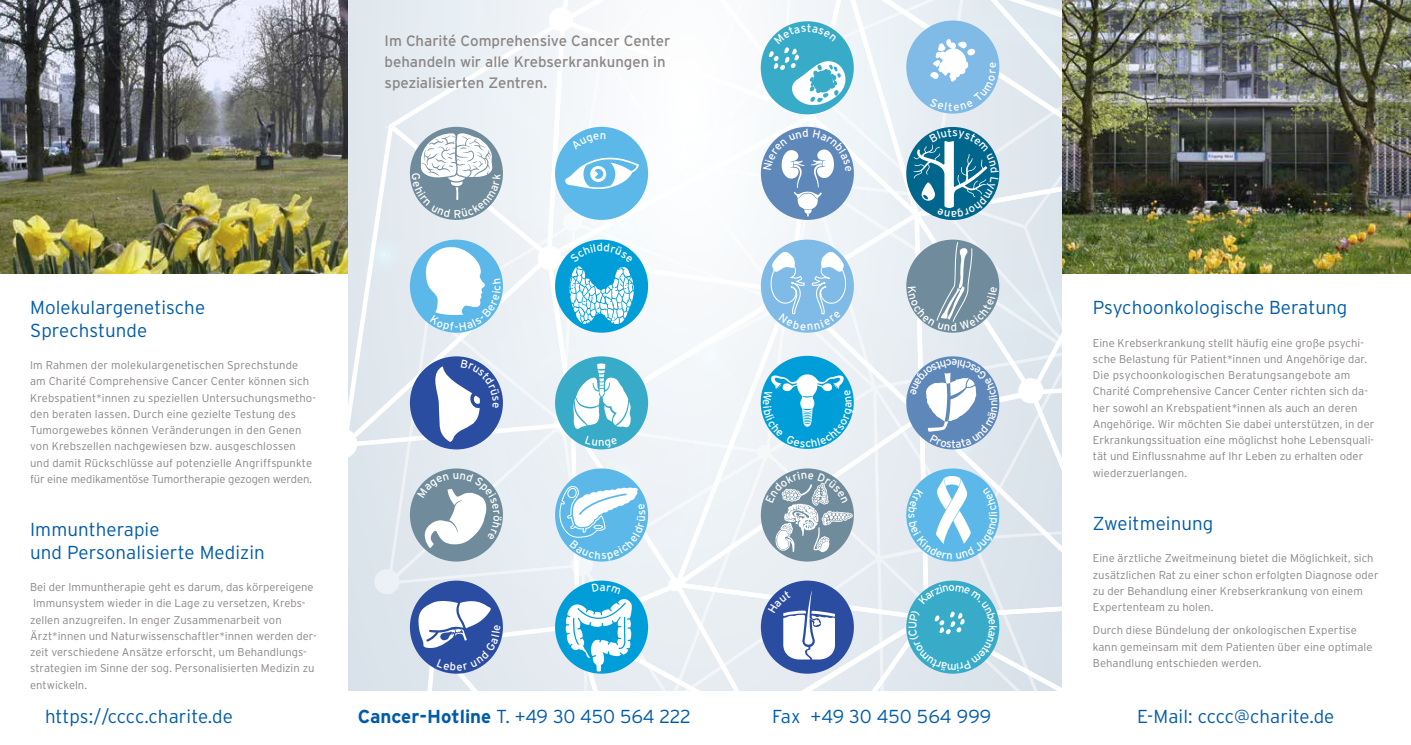
<style>
.page{position:relative;width:1411px;height:745px;background:#fff}
.page>*{position:absolute;margin:0;border:0;box-sizing:border-box;transform-origin:0 0}
.t1{font:300 18.75px/22.5px "Interstate";letter-spacing:.005em;color:#005ca9}
.t2{font:300 18.75px "Interstate";letter-spacing:-.015em;color:#005ca9}
.t3{font:15px/21px "Interstate";letter-spacing:-.005em;color:#8b8684}
.t4{font:300 11.25px/16.2px "Interstate";letter-spacing:.005em;color:#8b8684}
.s1{font-weight:700}
</style>
<div class="page">
<img style="left:0;top:0;width:348px;height:273px">
<img style="left:1061px;top:0;width:349px;height:273px">
<svg style="left:348px;top:0;width:713px;height:689px"></svg>
<h2 class="t3" style="left:384px;top:30px;width:287px">Im Charité Comprehensive Cancer Center behandeln wir alle Krebserkrankungen in spezialisierten Zentren.</h2>
<h1 class="t1" style="left:30px;top:296px;width:176px">Molekulargenetische<br>Sprechstunde</h1>
<p class="t4" style="left:30px;top:356px;width:287px">Im Rahmen der molekulargenetischen Sprechstunde am Charité Comprehensive Cancer Center können sich Krebspatient*innen zu speziellen Untersuchungsmetho&shy;den beraten lassen. Durch eine gezielte Testung des Tumorgewebes können Veränderungen in den Genen von Krebszellen nachgewiesen bzw. ausgeschlossen und damit Rückschlüsse auf potenzielle Angriffspunkte für eine medikamentöse Tumortherapie gezogen werden.</p>
<h1 class="t1" style="left:30px;top:517px;width:236px">Immuntherapie<br>und Personalisierte Medizin</h1>
<p class="t4" style="left:30px;top:578px;width:288px">Bei der Immuntherapie geht es darum, das körpereigene Immunsystem wieder in die Lage zu versetzen, Krebs&shy;zellen anzugreifen. In enger Zusammenarbeit von Ärzt*innen und Naturwissenschaftler*innen werden der&shy;zeit verschiedene Ansätze erforscht, um Behandlungs&shy;strategien im Sinne der sog. Personalisierten Medizin zu entwickeln.</p>
<h1 class="t1" style="left:1092px;top:296px;width:256px">Psychoonkologische Beratung</h1>
<p class="t4" style="left:1092px;top:334px;width:283px">Eine Krebserkrankung stellt häufig eine große psychi&shy;sche Belastung für Patient*innen und Angehörige dar.<br>Die psychoonkologischen Beratungsangebote am Charité Comprehensive Cancer Center richten sich da&shy;her sowohl an Krebspatient*innen als auch an deren Angehörige. Wir möchten Sie dabei unterstützen, in der Erkrankungssituation eine möglichst hohe Lebensquali&shy;tät und Einflussnahme auf Ihr Leben zu erhalten oder wiederzuerlangen.</p>
<h1 class="t1" style="left:1092px;top:511px;width:122px">Zweitmeinung</h1>
<p class="t4" style="left:1092px;top:549px;width:287px">Eine ärztliche Zweitmeinung bietet die Möglichkeit, sich zusätzlichen Rat zu einer schon erfolgten Diagnose oder zu der Behandlung einer Krebserkrankung von einem Expertenteam zu holen.</p>
<p class="t4" style="left:1092px;top:621px;width:281px">Durch diese Bündelung der onkologischen Expertise kann gemeinsam mit dem Patienten über eine optimale<br>Behandlung entschieden werden.</p>
<h1 class="t1" style="left:45px;top:705px;width:189px">https://cccc.charite.de</h1>
<h1 class="t2" style="left:358px;top:705px;width:334px"><span class="s1">Cancer-Hotline</span> T. +49 30 450 564 222</h1>
<h1 class="t1" style="left:772px;top:705px;width:221px">Fax +49 30 450 564 999</h1>
<h1 class="t1" style="left:1137px;top:705px;width:199px">E-Mail: cccc@charite.de</h1>
</div>
